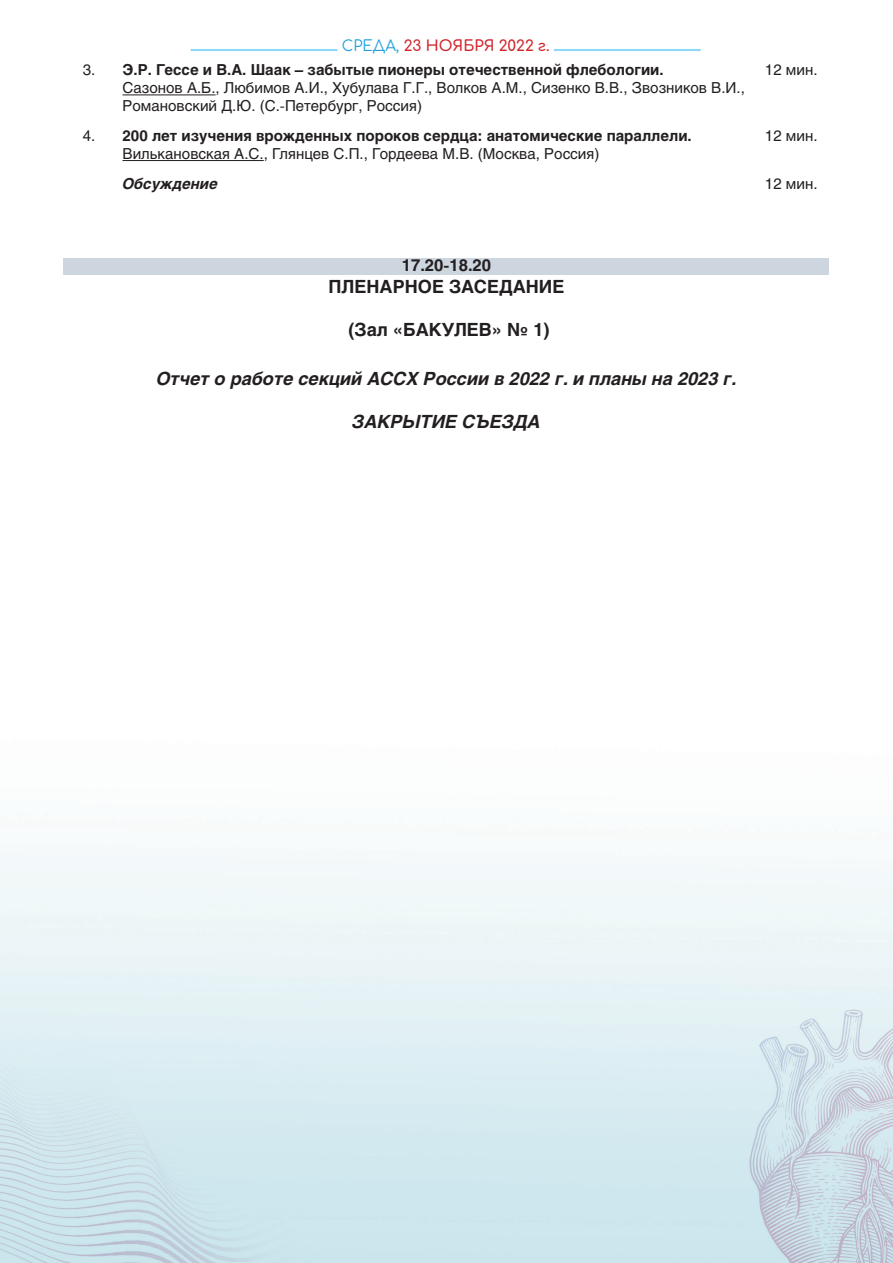
<style>
.page{position:relative;width:893px;height:1263px;background:#fff}
.page>*{position:absolute;margin:0;border:0;box-sizing:border-box;transform-origin:0 0}
.t1{font:italic 700 18px "Helios C";color:#231f20}
.t2{font:700 18px "Helios C";color:#231f20}
.t3{font:700 16.5px "Helios C";color:#231f20}
.t4{font:15px/18px "Helios C";color:#231f20}
.t5{font:700 15px/18px "Helios C";color:#231f20}
.t6{font:600 15px "Comfortaa";color:#d1232a}
.t7{font:italic 700 15px "Helios C";color:#231f20}
.s1{font-weight:400;color:#1da0db}
.s2{font-weight:700}
.s3{font-weight:400}
</style>
<div class="page">
<img style="left:0;top:853px;width:893px;height:410px">
<hr style="left:191px;top:49px;width:146px;height:2px;background:#8dd7f7">
<hr style="left:554px;top:49px;width:147px;height:2px;background:#8dd7f7">
<div style="left:64px;top:258px;width:765px;height:17px;background:#cdd5df"></div>
<hr style="left:123px;top:95px;width:93px;height:1px;background:#231f20">
<hr style="left:123px;top:160px;width:141px;height:1px;background:#231f20">
<p class="t6" style="left:342px;top:32px;width:209px"><span class="s1">СРЕДА,</span> 23 НОЯБРЯ 2022 г.</p>
<p class="t4" style="left:123px;top:61px;width:624px;text-indent:-40px">3. <span class="s2">Э.Р. Гессе и В.А. Шаак – забытые пионеры отечественной флебологии.<br></span>Сазонов А.Б., Любимов А.И., Хубулава Г.Г., Волков А.М., Сизенко В.В., Звозников В.И.,<br>Романовский Д.Ю. (С.-Петербург, Россия)</p>
<p class="t4" style="left:765px;top:61px;width:54px">12 мин.</p>
<p class="t5" style="left:123px;top:127px;width:571px;text-indent:-40px"><span class="s3">4.</span> 200 лет изучения врожденных пороков сердца: анатомические параллели.<br><span class="s3">Вилькановская А.С., Глянцев С.П., Гордеева М.В. (Москва, Россия)</span></p>
<p class="t4" style="left:765px;top:127px;width:54px">12 мин.</p>
<p class="t7" style="left:123px;top:175px;width:97px">Обсуждение</p>
<p class="t4" style="left:765px;top:174px;width:54px">12 мин.</p>
<p class="t3" style="left:402px;top:256px;width:91px">17.20-18.20</p>
<p class="t2" style="left:328px;top:276px;width:237px">ПЛЕНАРНОЕ ЗАСЕДАНИЕ</p>
<p class="t2" style="left:348px;top:319px;width:203px">(Зал «БАКУЛЕВ» № 1)</p>
<p class="t1" style="left:156px;top:368px;width:582px">Отчет о работе секций АССХ России в 2022 г. и планы на 2023 г.</p>
<p class="t1" style="left:352px;top:411px;width:190px">ЗАКРЫТИЕ СЪЕЗДА</p>
</div>
